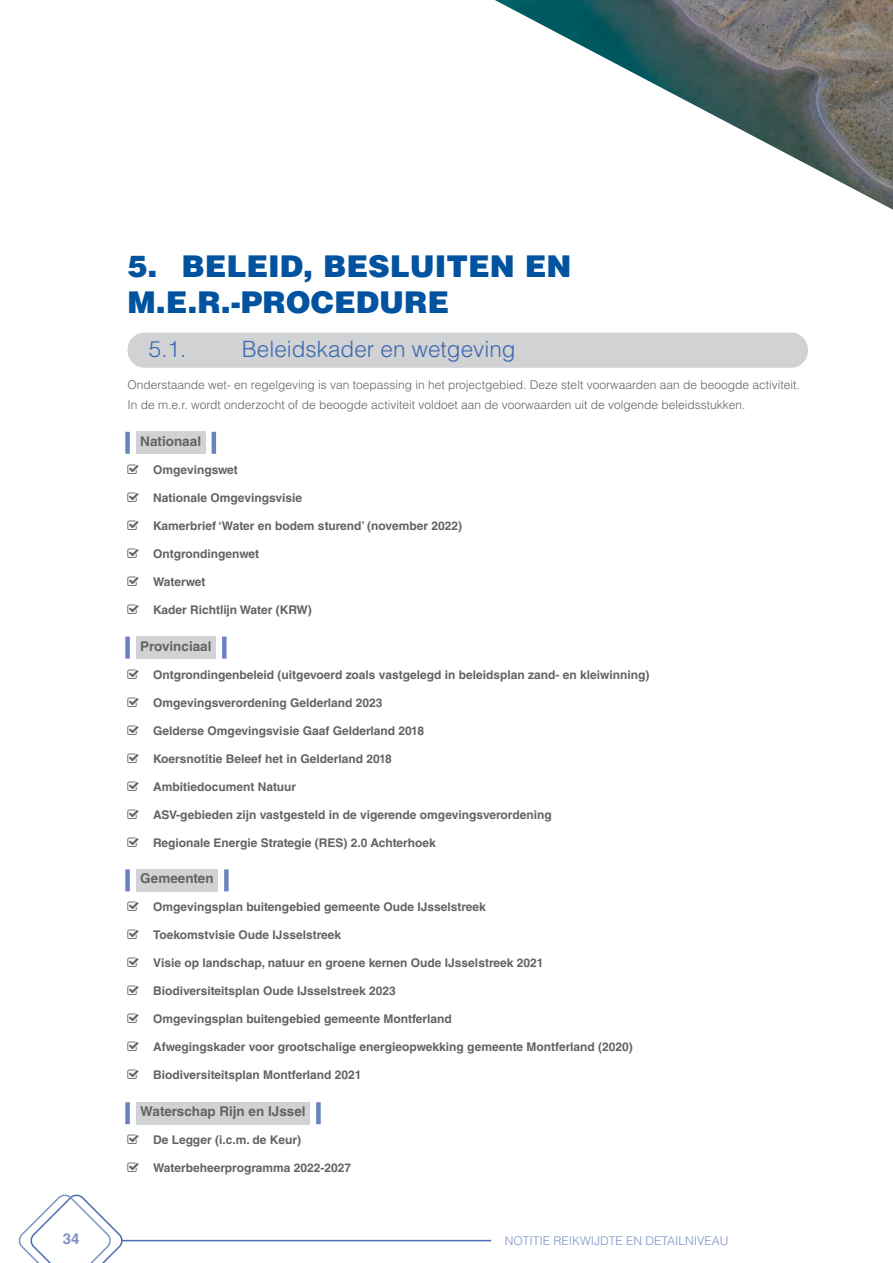
<style>
.page{position:relative;width:893px;height:1263px;background:#fff}
.page>*{position:absolute;margin:0;border:0;box-sizing:border-box;transform-origin:0 0}
.t1{font:900 30px/36px "Helvetica LT Std";color:#0153a0}
.t2{font:300 22.5px "Helvetica LT Std";color:#3b69af}
.t3{font:700 15px "Helvetica LT Std";color:#7f92c7}
.t4{font:700 13.5px "Helvetica LT Std";color:#636366}
.t5{font:700 12px "Helvetica LT Std";color:#636366}
.t6{font:300 12px/19.5px "Helvetica LT Std";color:#636366}
.t7{font:300 12px "Helvetica LT Std";color:#7f92c7}
</style>
<div class="page">
<div style="left:128px;top:333px;width:680px;height:35px;background:#d1d2d4;border-radius:17px"></div>
<div style="left:136px;top:432px;width:69px;height:22px;background:#d1d2d4"></div>
<div style="left:125px;top:432px;width:5px;height:22px;background:#6a82be"></div>
<hr style="left:212px;top:432px;width:4px;height:22px;background:#6a82be">
<div style="left:136px;top:637px;width:80px;height:22px;background:#d1d2d4"></div>
<div style="left:125px;top:637px;width:5px;height:22px;background:#6a82be"></div>
<div style="left:222px;top:637px;width:5px;height:22px;background:#6a82be"></div>
<div style="left:136px;top:869px;width:82px;height:22px;background:#d1d2d4"></div>
<div style="left:125px;top:869px;width:5px;height:22px;background:#6a82be"></div>
<div style="left:224px;top:869px;width:5px;height:22px;background:#6a82be"></div>
<div style="left:136px;top:1102px;width:174px;height:22px;background:#d1d2d4"></div>
<div style="left:125px;top:1102px;width:5px;height:22px;background:#6a82be"></div>
<div style="left:316px;top:1102px;width:5px;height:22px;background:#6a82be"></div>
<img style="left:495px;top:0;width:398px;height:210px">
<svg style="left:18px;top:1194px;width:105px;height:69px"></svg>
<hr style="left:122px;top:1240px;width:369px;height:1px;background:#4a6eb2">
<h1 class="t1" style="left:128px;top:247px;width:445px">5. BELEID, BESLUITEN EN<br>M.E.R.-PROCEDURE</h1>
<h2 class="t2" style="left:149px;top:335px;width:39px">5.1.</h2>
<h2 class="t2" style="left:242px;top:335px;width:275px">Beleidskader en wetgeving</h2>
<p class="t6" style="left:128px;top:375px;width:674px">Onderstaande wet- en regelgeving is van toepassing in het projectgebied. Deze stelt voorwaarden aan de beoogde activiteit.<br>In de m.e.r. wordt onderzocht of de beoogde activiteit voldoet aan de voorwaarden uit de volgende beleidsstukken.</p>
<p class="t4" style="left:140px;top:433px;width:62px">Nationaal</p>
<p class="t5" style="left:153px;top:462px;width:86px">Omgevingswet</p>
<p class="t5" style="left:153px;top:490px;width:151px">Nationale Omgevingsvisie</p>
<p class="t5" style="left:153px;top:518px;width:310px">Kamerbrief ‘Water en bodem sturend’ (november 2022)</p>
<p class="t5" style="left:153px;top:546px;width:108px">Ontgrondingenwet</p>
<p class="t5" style="left:153px;top:574px;width:54px">Waterwet</p>
<p class="t5" style="left:153px;top:602px;width:160px">Kader Richtlijn Water (KRW)</p>
<p class="t4" style="left:140px;top:637px;width:73px">Provinciaal</p>
<p class="t5" style="left:153px;top:667px;width:498px">Ontgrondingenbeleid (uitgevoerd zoals vastgelegd in beleidsplan zand- en kleiwinning)</p>
<p class="t5" style="left:153px;top:695px;width:231px">Omgevingsverordening Gelderland 2023</p>
<p class="t5" style="left:153px;top:723px;width:273px">Gelderse Omgevingsvisie Gaaf Gelderland 2018</p>
<p class="t5" style="left:153px;top:751px;width:240px">Koersnotitie Beleef het in Gelderland 2018</p>
<p class="t5" style="left:153px;top:779px;width:145px">Ambitiedocument Natuur</p>
<p class="t5" style="left:153px;top:807px;width:400px">ASV-gebieden zijn vastgesteld in de vigerende omgevingsverordening</p>
<p class="t5" style="left:153px;top:835px;width:284px">Regionale Energie Strategie (RES) 2.0 Achterhoek</p>
<p class="t4" style="left:140px;top:870px;width:75px">Gemeenten</p>
<p class="t5" style="left:153px;top:900px;width:334px">Omgevingsplan buitengebied gemeente Oude IJsselstreek</p>
<p class="t5" style="left:153px;top:928px;width:190px">Toekomstvisie Oude IJsselstreek</p>
<p class="t5" style="left:153px;top:956px;width:392px">Visie op landschap, natuur en groene kernen Oude IJsselstreek 2021</p>
<p class="t5" style="left:153px;top:984px;width:244px">Biodiversiteitsplan Oude IJsselstreek 2023</p>
<p class="t5" style="left:153px;top:1012px;width:300px">Omgevingsplan buitengebied gemeente Montferland</p>
<p class="t5" style="left:153px;top:1040px;width:481px">Afwegingskader voor grootschalige energieopwekking gemeente Montferland (2020)</p>
<p class="t5" style="left:153px;top:1068px;width:210px">Biodiversiteitsplan Montferland 2021</p>
<p class="t4" style="left:140px;top:1103px;width:167px">Waterschap Rijn en IJssel</p>
<p class="t5" style="left:153px;top:1132px;width:150px">De Legger (i.c.m. de Keur)</p>
<p class="t5" style="left:153px;top:1160px;width:200px">Waterbeheerprogramma 2022-2027</p>
<p class="t3" style="left:63px;top:1230px;width:18px">34</p>
<p class="t7" style="left:505px;top:1233px;width:225px">NOTITIE REIKWIJDTE EN DETAILNIVEAU</p>
</div>
